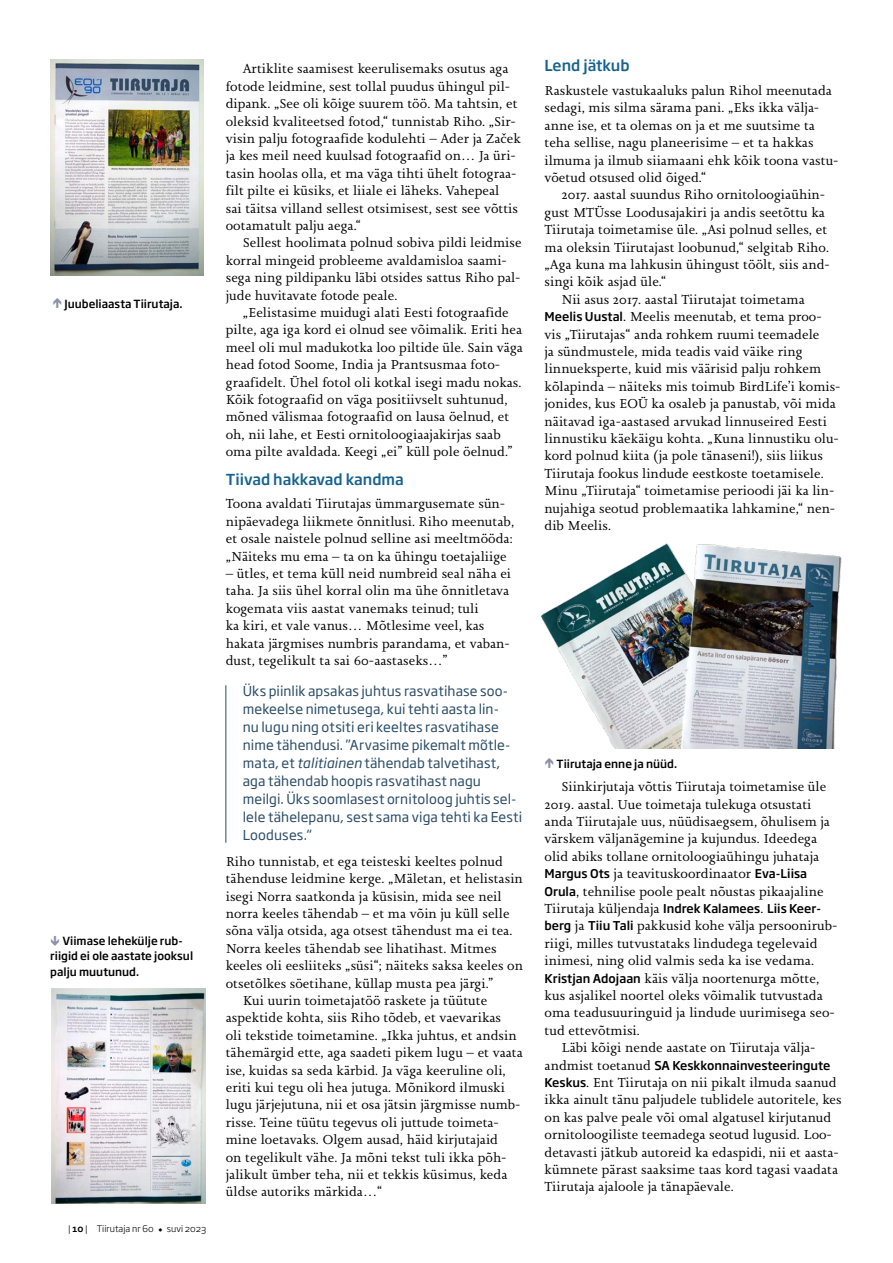
<style>
.page{position:relative;width:893px;height:1263px;background:#fff}
.page>*{position:absolute;margin:0;border:0;box-sizing:border-box;transform-origin:0 0}
.Pealkiri_2_alapealki{font:500 15px "Soho Gothic Pro";color:#17638e}
.Tekst_taandega{font:13.5px/17.4px "Joanna Nova W06";letter-spacing:.005em;color:#000}
.Tekst_0{font:13.5px/17.4px "Joanna Nova W06";letter-spacing:.005em;color:#000}
.Highlight{font:13.5px/18px "Soho Gothic Pro";letter-spacing:.01em;color:#2c4d68}
.Tekst_taandega-2{font:500 12px "Soho Gothic Pro";color:#000}
.Foto_allkiri_noolega{font:500 11.1px/15.6px "Soho Gothic Pro";color:#000}
.t1{font:300 9px "Soho Gothic Pro";color:#000}
.s1{font-weight:500}
.s2{font-family:"Alegreya Sans";font-weight:800}
.s3{font-style:italic}
.s4{font-family:"Soho Gothic Pro";font-weight:500;font-size:12px}
.s5{font-family:"Joanna Nova W06";font-weight:400;font-size:13.5px}
</style>
<div class="page">
<hr style="left:225px;top:685px;width:2px;height:158px;background:#638a9d">
<img style="left:51px;top:989px;width:155px;height:214px">
<img style="left:50px;top:60px;width:154px;height:215px">
<img style="left:540px;top:543px;width:302px;height:205px">
<p class="Foto_allkiri_noolega" style="left:64px;top:295px;width:119px">Juubeliaasta Tiirutaja.</p>
<p class="Foto_allkiri_noolega" style="left:50px;top:932px;width:144px;text-indent:12px">Viimase lehekülje rub&shy;riigid ei ole aastate jooksul palju muutunud.</p>
<p class="t1" style="left:68px;top:1221px;width:140px">| <span class="s1">10</span> | Tiirutaja nr 60 <span class="s2">◆</span> suvi 2023</p>
<p class="Tekst_taandega" style="left:226px;top:60px;width:297px;text-indent:17px">Artiklite saamisest keerulisemaks osutus aga fotode leidmine, sest tollal puudus ühingul pil&shy;dipank. „See oli kõige suurem töö. Ma tahtsin, et oleksid kvaliteetsed fotod,“ tunnistab Riho. „Sir&shy;visin palju fotograafide kodulehti – Ader ja Začek ja kes meil need kuulsad fotograafid on… Ja üri&shy;tasin hoolas olla, et ma väga tihti ühelt fotograa&shy;filt pilte ei küsiks, et liiale ei läheks. Vahepeal<br>sai täitsa villand sellest otsimisest, sest see võttis ootamatult palju aega.“</p>
<p class="Tekst_taandega" style="left:226px;top:234px;width:297px;text-indent:17px">Sellest hoolimata polnud sobiva pildi leidmise korral mingeid probleeme avaldamisloa saami&shy;sega ning pildipanku läbi otsides sattus Riho pal&shy;jude huvitavate fotode peale.</p>
<p class="Tekst_taandega" style="left:226px;top:304px;width:299px;text-indent:17px">„Eelistasime muidugi alati Eesti fotograafide pilte, aga iga kord ei olnud see võimalik. Eriti hea meel oli mul madukotka loo piltide üle. Sain väga head fotod Soome, India ja Prantsusmaa foto&shy;graafidelt. Ühel fotol oli kotkal isegi madu nokas.<br>Kõik fotograafid on väga positiivselt suhtunud, mõned välismaa fotograafid on lausa öelnud, et oh, nii lahe, et Eesti ornitoloogiaajakirjas saab oma pilte avaldada. Keegi „ei” küll pole öelnud.”</p>
<p class="Pealkiri_2_alapealki" style="left:226px;top:467px;width:180px">Tiivad hakkavad kandma</p>
<p class="Tekst_0" style="left:226px;top:495px;width:290px">Toona avaldati Tiirutajas ümmargusemate sün&shy;nipäevadega liikmete õnnitlusi. Riho meenutab, et osale naistele polnud selline asi meeltmööda: „Näiteks mu ema – ta on ka ühingu toetajaliige</p>
<p class="Tekst_0" style="left:226px;top:565px;width:287px">– ütles, et tema küll neid numbreid seal näha ei taha. Ja siis ühel korral olin ma ühe õnnitletava kogemata viis aastat vanemaks teinud; tuli<br>ka kiri, et vale vanus… Mõtlesime veel, kas hakata järgmises numbris parandama, et vaban&shy;dust, tegelikult ta sai 60-aastaseks…”</p>
<p class="Highlight" style="left:243px;top:681px;width:281px">Üks piinlik apsakas juhtus rasvatihase soo&shy;mekeelse nimetusega, kui tehti aasta lin-<br>nu lugu ning otsiti eri keeltes rasvatihase nime tähendusi. ”Arvasime pikemalt mõtle&shy;mata, et <span class="s3">talitiainen</span> tähendab talvetihast, aga tähendab hoopis rasvatihast nagu meilgi. Üks soomlasest ornitoloog juhtis sel&shy;lele tähelepanu, sest sama viga tehti ka Eesti Looduses.“</p>
<p class="Tekst_0" style="left:226px;top:852px;width:299px">Riho tunnistab, et ega teisteski keeltes polnud tähenduse leidmine kerge. „Mäletan, et helistasin isegi Norra saatkonda ja küsisin, mida see neil norra keeles tähendab – et ma võin ju küll selle sõna välja otsida, aga otsest tähendust ma ei tea.<br>Norra keeles tähendab see lihatihast. Mitmes keeles oli eesliiteks „süsi“; näiteks saksa keeles on otsetõlkes söetihane, küllap musta pea järgi.”</p>
<p class="Tekst_taandega" style="left:226px;top:992px;width:299px;text-indent:17px">Kui uurin toimetajatöö raskete ja tüütute aspektide kohta, siis Riho tõdeb, et vaevarikas<br>oli tekstide toimetamine. „Ikka juhtus, et andsin tähemärgid ette, aga saadeti pikem lugu – et vaata ise, kuidas sa seda kärbid. Ja väga keeruline oli, eriti kui tegu oli hea jutuga. Mõnikord ilmuski lugu järjejutuna, nii et osa jätsin järgmisse numb&shy;risse. Teine tüütu tegevus oli juttude toimeta&shy;mine loetavaks. Olgem ausad, häid kirjutajaid<br>on tegelikult vähe. Ja mõni tekst tuli ikka põh&shy;jalikult ümber teha, nii et tekkis küsimus, keda üldse autoriks märkida…“</p>
<p class="Pealkiri_2_alapealki" style="left:544px;top:54px;width:87px">Lend jätkub</p>
<p class="Tekst_0" style="left:544px;top:82px;width:295px">Raskustele vastukaaluks palun Rihol meenutada sedagi, mis silma särama pani. „Eks ikka välja&shy;anne ise, et ta olemas on ja et me suutsime ta teha sellise, nagu planeerisime – et ta hakkas ilmuma ja ilmub siiamaani ehk kõik toona vastu&shy;võetud otsused olid õiged.“</p>
<p class="Tekst_taandega" style="left:544px;top:186px;width:287px;text-indent:17px">2017. aastal suundus Riho ornitoloogiaühin&shy;gust MTÜsse Loodusajakiri ja andis seetõttu ka Tiirutaja toimetamise üle. „Asi polnud selles, et ma oleksin Tiirutajast loobunud,“ selgitab Riho. „Aga kuna ma lahkusin ühingust töölt, siis and&shy;singi kõik asjad üle.“</p>
<p class="Tekst_taandega" style="left:544px;top:291px;width:297px;text-indent:17px">Nii asus 2017. aastal Tiirutajat toimetama <span class="s4">Meelis Uustal</span>. Meelis meenutab, et tema proo&shy;vis „Tiirutajas“ anda rohkem ruumi teemadele<br>ja sündmustele, mida teadis vaid väike ring linnueksperte, kuid mis väärisid palju rohkem kõlapinda – näiteks mis toimub BirdLife’i komis&shy;jonides, kus EOÜ ka osaleb ja panustab, või mida näitavad iga-aastased arvukad linnuseired Eesti linnustiku käekäigu kohta. „Kuna linnustiku olu&shy;kord polnud kiita (ja pole tänaseni!), siis liikus Tiirutaja fookus lindude eestkoste toetamisele.<br>Minu „Tiirutaja“ toimetamise perioodi jäi ka lin&shy;nujahiga seotud problemaatika lahkamine,“ nen&shy;dib Meelis.</p>
<p class="Foto_allkiri_noolega" style="left:557px;top:755px;width:122px">Tiirutaja enne ja nüüd.</p>
<p class="Tekst_taandega" style="left:544px;top:778px;width:287px;text-indent:17px">Siinkirjutaja võttis Tiirutaja toimetamise üle 2019. aastal. Uue toimetaja tulekuga otsustati anda Tiirutajale uus, nüüdisaegsem, õhulisem ja värskem väljanägemine ja kujundus. Ideedega olid abiks tollane ornitoloogiaühingu juhataja <span class="s4">Margus Ots</span> ja teavituskoordinaator <span class="s4">Eva-Liisa Orula</span>, tehnilise poole pealt nõustas pikaajaline</p>
<p class="Tekst_taandega-2" style="left:544px;top:899px;width:278px"><span class="s5">Tiirutaja küljendaja</span> Indrek Kalamees<span class="s5">.</span> Liis Keer-</p>
<p class="Tekst_taandega" style="left:544px;top:917px;width:295px"><span class="s4">berg</span> ja <span class="s4">Tiiu Tali</span> pakkusid kohe välja persoonirub&shy;riigi, milles tutvustataks lindudega tegelevaid inimesi, ning olid valmis seda ka ise vedama.<br><span class="s4">Kristjan Adojaan</span> käis välja noortenurga mõtte, kus asjalikel noortel oleks võimalik tutvustada oma teadusuuringuid ja lindude uurimisega seo&shy;tud ettevõtmisi.</p>
<p class="Tekst_taandega" style="left:561px;top:1039px;width:255px">Läbi kõigi nende aastate on Tiirutaja välja-</p>
<p class="Tekst_taandega-2" style="left:544px;top:1056px;width:287px"><span class="s5">andmist toetanud</span> SA Keskkonnainvesteeringute</p>
<p class="Tekst_taandega" style="left:544px;top:1074px;width:299px"><span class="s4">Keskus</span>. Ent Tiirutaja on nii pikalt ilmuda saanud ikka ainult tänu paljudele tublidele autoritele, kes on kas palve peale või omal algatusel kirjutanud ornitoloogiliste teemadega seotud lugusid. Loo&shy;detavasti jätkub autoreid ka edaspidi, nii et aasta&shy;kümnete pärast saaksime taas kord tagasi vaadata Tiirutaja ajaloole ja tänapäevale.</p>
</div>
